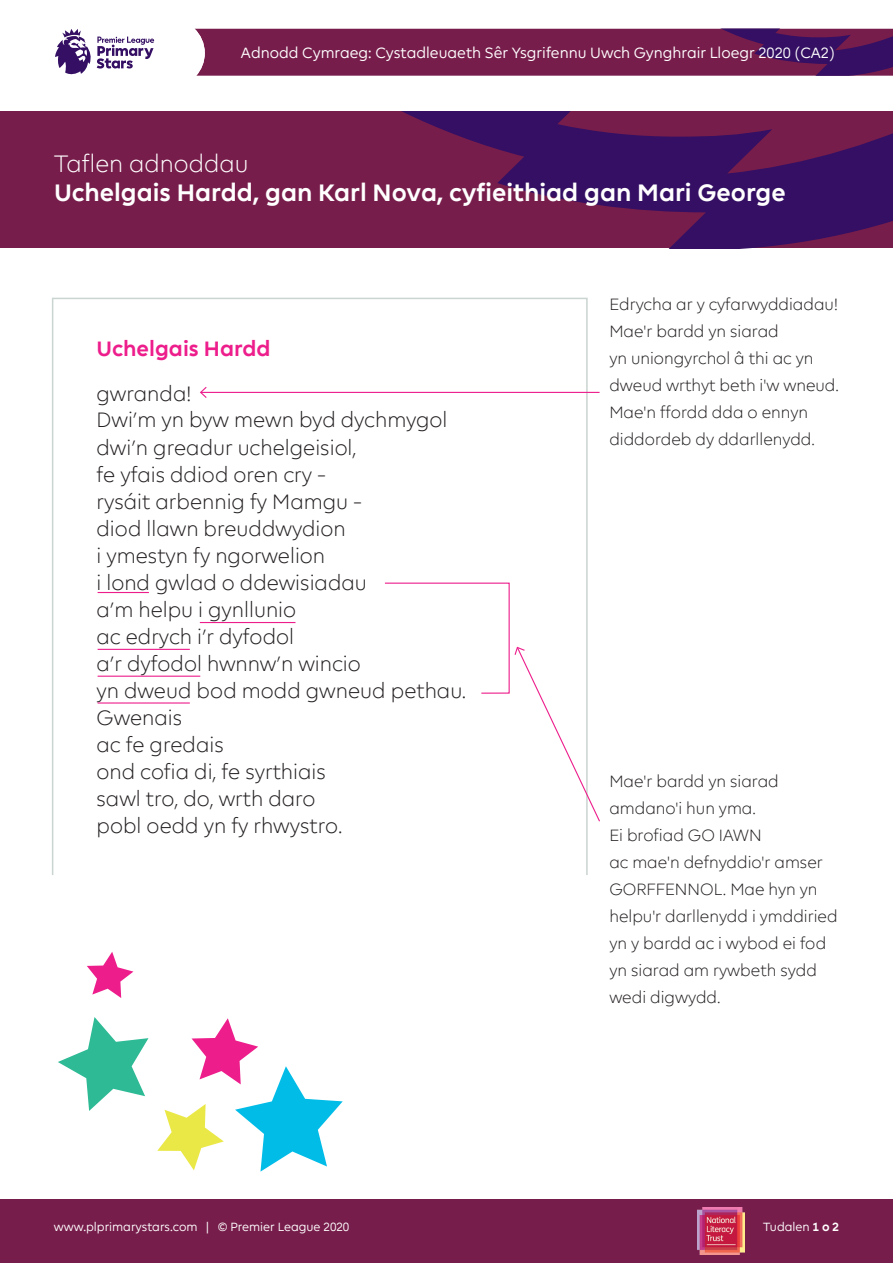
<style>
.page{position:relative;width:893px;height:1263px;background:#fff}
.page>*{position:absolute;margin:0;border:0;box-sizing:border-box;transform-origin:0 0}
.t1{font:700 24px "Premier League";color:#fff}
.t2{font:300 24px "Premier League";color:#fff}
.t3{font:300 21px/27px "Premier League";color:#231f20}
.t4{font:700 21px "Premier League";color:#ed1e8c}
.t5{font:300 16.5px/27px "Premier League";color:#231f20}
.t6{font:15px "Premier League";color:#fff}
.t7{font:12px "Premier League";color:#fff}
.s1{font-weight:700}
</style>
<div class="page">
<div style="left:0;top:111px;width:893px;height:137px;background:#771d4b"></div>
<svg style="left:401px;top:111px;width:492px;height:137px;fill:#340f63"></svg>
<svg style="left:194px;top:28px;width:699px;height:48px;background:#722253"></svg>
<div style="left:0;top:1199px;width:893px;height:64px;background:#771d4b"></div>
<svg style="left:55px;top:29px;width:99px;height:46px"></svg>
<img style="left:697px;top:1207px;width:48px;height:47px">
<hr style="left:98px;top:592px;width:51px;height:1px;background:#ed1e8c">
<hr style="left:200px;top:622px;width:95px;height:1px;background:#ed1e8c">
<hr style="left:98px;top:649px;width:92px;height:1px;background:#ed1e8c">
<hr style="left:98px;top:676px;width:102px;height:1px;background:#ed1e8c">
<hr style="left:98px;top:702px;width:92px;height:1px;background:#ed1e8c">
<hr style="left:201px;top:392px;width:399px;height:1px;background:#ed1e8c">
<svg style="left:200px;top:387px;width:8px;height:11px"></svg>
<svg style="left:385px;top:582px;width:215px;height:241px"></svg>
<svg style="left:58px;top:1017px;width:90px;height:94px"></svg>
<svg style="left:87px;top:952px;width:46px;height:46px"></svg>
<svg style="left:157px;top:1018px;width:186px;height:153px"></svg>
<p class="t6" style="left:241px;top:44px;width:595px">Adnodd Cymraeg: Cystadleuaeth Sêr Ysgrifennu Uwch Gynghrair Lloegr 2020 (CA2)</p>
<p class="t2" style="left:54px;top:151px;width:196px">Taflen adnoddau</p>
<p class="t1" style="left:54px;top:179px;width:733px">Uchelgais Hardd, gan Karl Nova, cyfieithiad gan Mari George</p>
<p class="t4" style="left:97px;top:338px;width:176px">Uchelgais Hardd</p>
<p class="t3" style="left:97px;top:380px;width:96px">gwranda!</p>
<p class="t3" style="left:97px;top:407px;width:371px">Dwi’m yn byw mewn byd dychmygol dwi’n greadur uchelgeisiol,<br>fe yfais ddiod oren cry -<br>rysáit arbennig fy Mamgu -<br>diod llawn breuddwydion<br>i ymestyn fy ngorwelion<br>i lond gwlad o ddewisiadau<br>a’m helpu i gynllunio<br>ac edrych i’r dyfodol<br>a’r dyfodol hwnnw’n wincio<br>yn dweud bod modd gwneud pethau.</p>
<p class="t3" style="left:97px;top:704px;width:247px">Gwenais<br>ac fe gredais<br>ond cofia di, fe syrthiais sawl tro, do, wrth daro pobl oedd yn fy rhwystro.</p>
<p class="t5" style="left:609px;top:292px;width:231px">Edrycha ar y cyfarwyddiadau!<br>Mae'r bardd yn siarad<br>yn uniongyrchol â thi ac yn dweud wrthyt beth i'w wneud.<br>Mae'n ffordd dda o ennyn diddordeb dy ddarllenydd.</p>
<p class="t5" style="left:609px;top:768px;width:230px">Mae'r bardd yn siarad amdano'i hun yma.<br>Ei brofiad GO IAWN<br>ac mae'n defnyddio'r amser<br>GORFFENNOL. Mae hyn yn helpu'r darllenydd i ymddiried yn y bardd ac i wybod ei fod yn siarad am rywbeth sydd wedi digwydd.</p>
<p class="t7" style="left:54px;top:1220px;width:297px">www.plprimarystars.com | © Premier League 2020</p>
<p class="t7" style="left:763px;top:1220px;width:77px">Tudalen <span class="s1">1 o 2</span></p>
</div>
